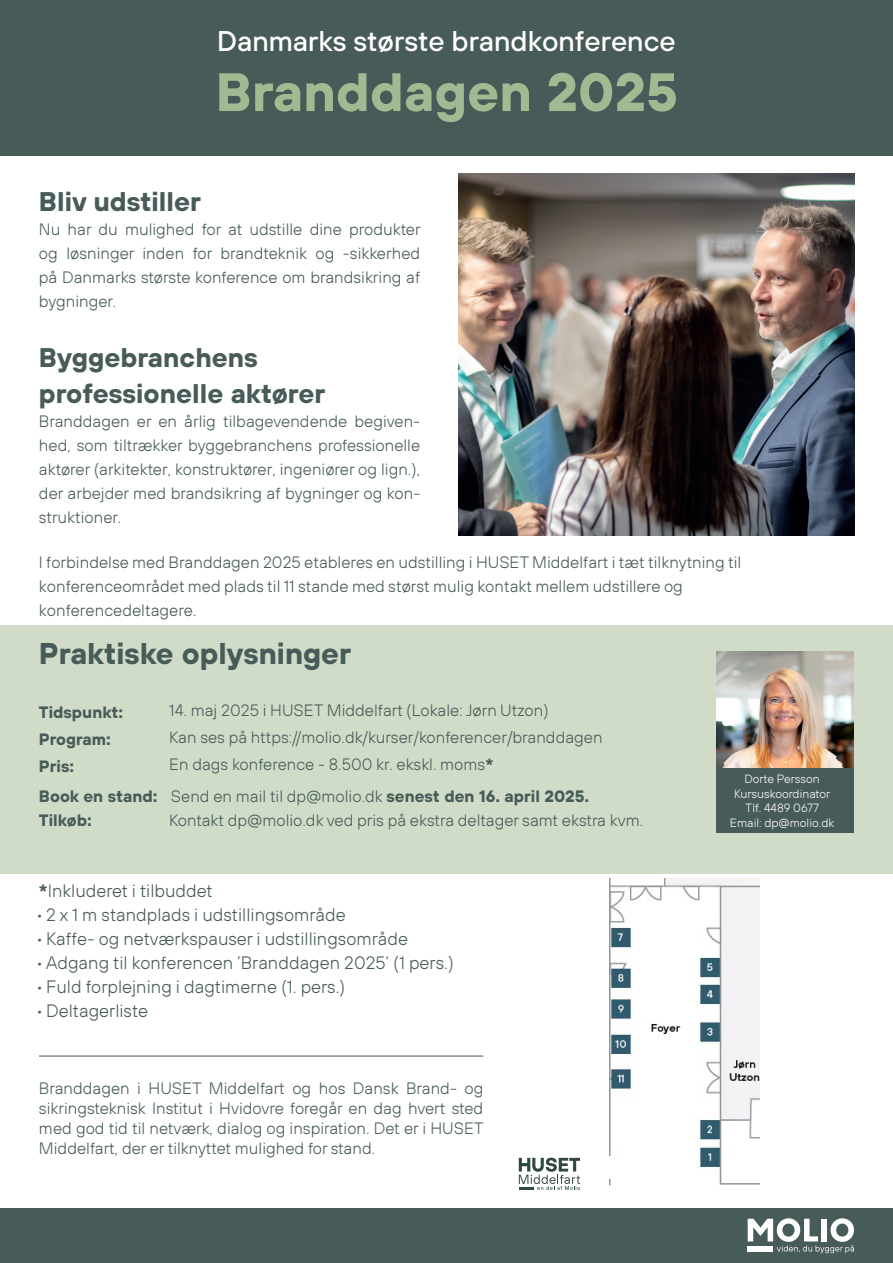
<style>
.page{position:relative;width:893px;height:1263px;background:#fff}
.page>*{position:absolute;margin:0;border:0;box-sizing:border-box;transform-origin:0 0}
.t1{font:700 54px "TT Hoves";color:#a1ba92}
.t2{font:700 30px "TT Hoves";color:#475b58}
.t3{font:500 28.5px "TT Hoves";color:#fff}
.t4{font:700 27px/36px "TT Hoves";color:#475b58}
.t5{font:300 18px "TT Hoves";color:#475b58}
.t6{font:300 16.5px/24px "TT Hoves";color:#475b58;text-align:justify}
.t7{font:700 16.5px/27px "TT Hoves";color:#475b58}
.t8{font:300 12px/14.4px "TT Hoves";color:#fff;text-align:center}
.s1{font-weight:700}
</style>
<div class="page">
<div style="left:0;top:1209px;width:893px;height:54px;background:#475b58"></div>
<div style="left:0;top:625px;width:893px;height:249px;background:#d0dcc8"></div>
<div style="left:0;top:0;width:893px;height:155px;background:#475b58"></div>
<img style="left:458px;top:174px;width:396px;height:362px">
<img style="left:716px;top:651px;width:137px;height:137px">
<div style="left:717px;top:768px;width:137px;height:65px;background:#475b58"></div>
<svg style="left:748px;top:1218px;width:106px;height:35px"></svg>
<img style="left:610px;top:878px;width:150px;height:308px">
<div style="left:519px;top:1156px;width:117px;height:22px;background:#fff"></div>
<svg style="left:519px;top:1157px;width:61px;height:33px"></svg>
<hr style="left:39px;top:1056px;width:444px;height:1px;background:#475b58">
<h3 class="t3" style="left:217px;top:22px;width:460px">Danmarks største brandkonference</h3>
<h1 class="t1" style="left:215px;top:55px;width:464px">Branddagen 2025</h1>
<h3 class="t4" style="left:39px;top:182px;width:164px">Bliv udstiller</h3>
<p class="t6" style="left:39px;top:217px;width:383px">Nu har du mulighed for at udstille dine produkter og løsninger inden for brandteknik og -sikkerhed på Danmarks største konference om brandsikring af bygninger.</p>
<h3 class="t4" style="left:39px;top:338px;width:288px">Byggebranchens professionelle aktører</h3>
<p class="t6" style="left:39px;top:409px;width:383px">Branddagen er en årlig tilbagevendende begiven&shy;hed, som tiltrækker byggebranchens professionelle aktører (arkitekter, konstruktører, ingeniører og lign.), der arbejder med brandsikring af bygninger og kon&shy;struktioner.</p>
<p class="t6" style="left:39px;top:550px;width:704px;text-align:left">I forbindelse med Branddagen 2025 etableres en udstilling i HUSET Middelfart i tæt tilknytning til konferenceområdet med plads til 11 stande med størst mulig kontakt mellem udstillere og konferencedeltagere.</p>
<h2 class="t2" style="left:39px;top:633px;width:314px">Praktiske oplysninger</h2>
<p class="t7" style="left:39px;top:698px;width:86px">Tidspunkt:<br>Program:<br>Pris:</p>
<p class="t6" style="left:169px;top:697px;width:435px;line-height:27px;text-align:left">14. maj 2025 i HUSET Middelfart (Lokale: Jørn Utzon)<br>Kan ses på https://molio.dk/kurser/konferencer/branddagen<br>En dags konference - 8.500 kr. ekskl. moms<span class="s1">*</span></p>
<p class="t6" style="left:169px;top:784px;width:475px;text-indent:-130px"><span class="s1">Book en stand:</span> Send en mail til dp@molio.dk <span class="s1">senest den 16. april 2025.<br></span>Kontakt dp@molio.dk ved pris på ekstra deltager samt ekstra kvm.</p>
<p class="t5" style="left:39px;top:879px;width:175px"><span class="s1">*</span>Inkluderet i tilbuddet</p>
<p class="t5" style="left:36px;top:903px;width:311px">• 2 x 1 m standplads i udstillingsområde</p>
<p class="t5" style="left:36px;top:927px;width:373px">• Kaffe- og netværkspauser i udstillingsområde</p>
<p class="t5" style="left:36px;top:952px;width:419px">•Adgang til konferencen ’Branddagen 2025’ (1 pers.)</p>
<p class="t5" style="left:36px;top:975px;width:311px">• Fuld forplejning i dagtimerne (1. pers.)</p>
<p class="t5" style="left:36px;top:999px;width:113px">• Deltagerliste</p>
<p class="t6" style="left:39px;top:1078px;width:446px;line-height:19.8px">Branddagen i HUSET Middelfart og hos Dansk Brand- og sikringsteknisk Institut i Hvidovre foregår en dag hvert sted med god tid til netværk, dialog og inspiration. Det er i HUSET Middelfart, der er tilknyttet mulighed for stand.</p>
<p class="t8" style="left:730px;top:772px;width:106px">Dorte Persson<br>Kursuskoordinator<br>Tlf. 4489 0677<br>Email: dp@molio.dk</p>
</div>
